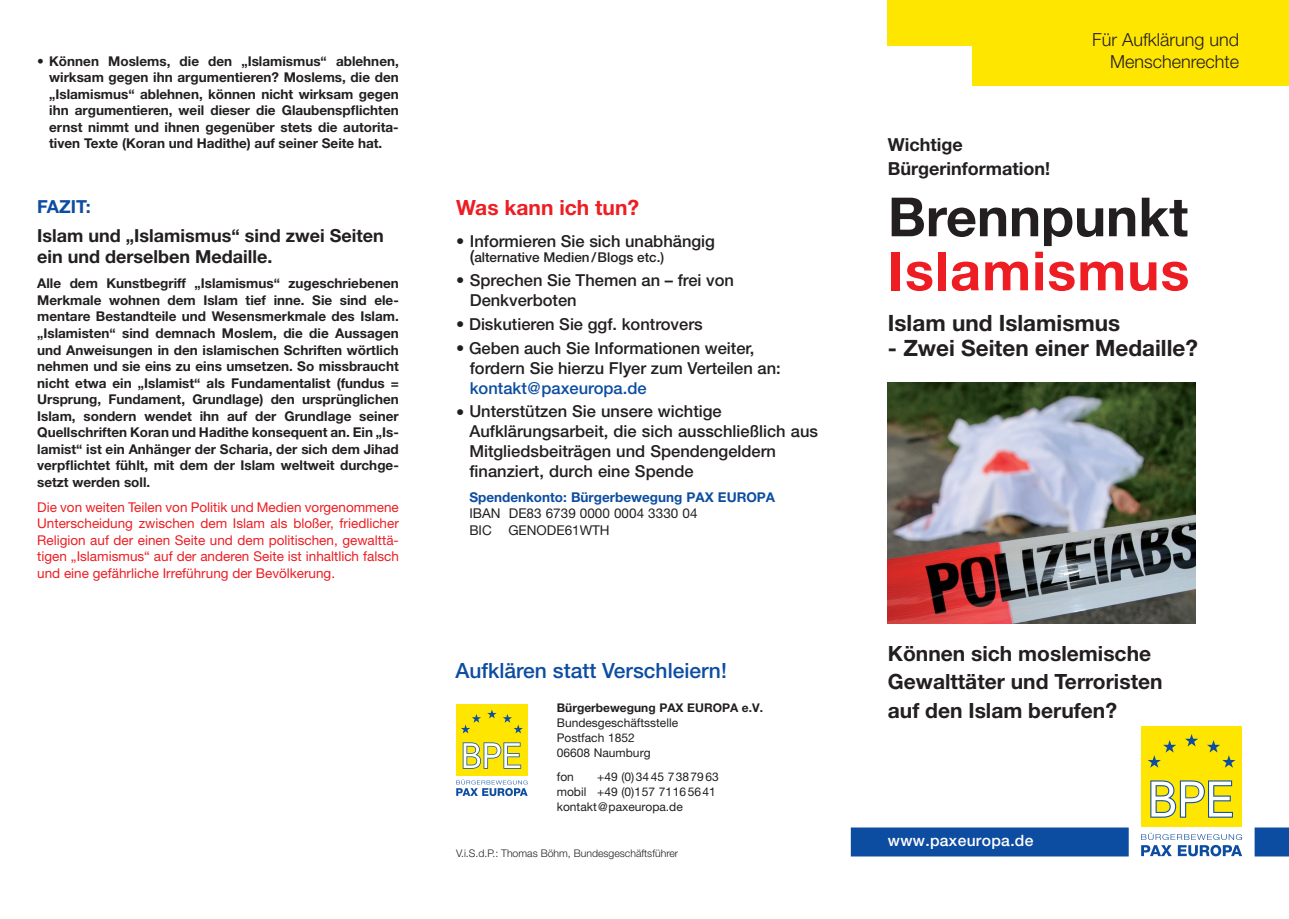
<style>
.page{position:relative;width:1289px;height:919px;background:#fff}
.page>*{position:absolute;margin:0;border:0;box-sizing:border-box;transform-origin:0 0}
.t1{font:700 54px "Helvetica Neue LT";color:#231f20}
.t2{font:700 54px "Helvetica Neue LT";letter-spacing:.02em;color:#ee1d23}
.t3{font:700 22.5px "Helvetica Neue LT";color:#231f20}
.t4{font:700 21px/28.2px "Helvetica Neue LT";color:#231f20}
.t5{font:500 21px "Helvetica Neue LT";color:#0d4da1}
.t6{font:700 21px "Helvetica Neue LT";color:#ee1d23}
.t7{font:700 18px/21px "Helvetica Neue LT";color:#231f20}
.t8{font:300 18px/21.6px "Helvetica Neue LT";color:#231f20;text-align:right}
.t9{font:700 18px "Helvetica Neue LT";color:#0d4da1}
.t10{font:500 16.5px/19.8px "Helvetica Neue LT";color:#231f20}
.t11{font:500 16.5px "Helvetica Neue LT";color:#0d4da1}
.t12{font:500 15.6px "Helvetica Neue LT";letter-spacing:.02em;color:#fff}
.t13{font:700 13.5px/16.5px "Helvetica Neue LT";color:#231f20;text-align:justify}
.t14{font:13.5px/16.5px "Helvetica Neue LT";color:#ee1d23;text-align:justify}
.t15{font:13.5px/16.5px "Helvetica Neue LT";color:#231f20}
.t16{font:700 13.5px "Helvetica Neue LT";color:#0d4da1}
.t17{font:500 13.5px "Helvetica Neue LT";color:#231f20}
.t18{font:12px/15px "Helvetica Neue LT";color:#231f20}
.t19{font:700 12px "Helvetica Neue LT";color:#231f20}
.t20{font:300 10.5px "Helvetica Neue LT";color:#231f20}
.s1{font-size:16.5px}
</style>
<div class="page">
<img style="left:887px;top:383px;width:308px;height:240px">
<div style="left:972px;top:0;width:316px;height:85px;background:#ffe601"></div>
<div style="left:887px;top:0;width:401px;height:45px;background:#ffe601"></div>
<div style="left:456px;top:703px;width:71px;height:72px;background:#ffe601"></div>
<svg style="left:487px;top:709px;width:9px;height:9px"></svg>
<svg style="left:461px;top:714px;width:20px;height:19px"></svg>
<svg style="left:503px;top:714px;width:20px;height:19px"></svg>
<svg style="left:456px;top:779px;width:71px;height:17px"></svg>
<svg style="left:463px;top:742px;width:58px;height:26px"></svg>
<div style="left:1141px;top:725px;width:100px;height:101px;background:#ffe601"></div>
<svg style="left:1185px;top:734px;width:13px;height:12px"></svg>
<svg style="left:1148px;top:740px;width:28px;height:27px"></svg>
<svg style="left:1207px;top:740px;width:28px;height:27px"></svg>
<svg style="left:850px;top:827px;width:438px;height:29px"></svg>
<svg style="left:1150px;top:780px;width:82px;height:37px"></svg>
<p class="t13" style="left:49px;top:52px;width:351px;text-indent:-12px">• Können Moslems, die den „Islamismus“ ablehnen, wirksam gegen ihn argumentieren? Moslems, die den „Islamismus“ ablehnen, können nicht wirksam gegen ihn argumentieren, weil dieser die Glaubenspflichten ernst nimmt und ihnen gegenüber stets die autorita&shy;tiven Texte (Koran und Hadithe) auf seiner Seite hat.</p>
<h3 class="t9" style="left:37px;top:195px;width:55px">FAZIT:</h3>
<h3 class="t7" style="left:37px;top:225px;width:348px">Islam und „Islamismus“ sind zwei Seiten ein und derselben Medaille.</h3>
<p class="t13" style="left:37px;top:275px;width:363px">Alle dem Kunstbegriff „Islamismus“ zugeschriebenen Merkmale wohnen dem Islam tief inne. Sie sind ele&shy;mentare Bestandteile und Wesensmerkmale des Islam. „Islamisten“ sind demnach Moslem, die die Aussagen und Anweisungen in den islamischen Schriften wörtlich nehmen und sie eins zu eins umsetzen. So missbraucht nicht etwa ein „Islamist“ als Fundamentalist (fundus = Ursprung, Fundament, Grundlage) den ursprünglichen Islam, sondern wendet ihn auf der Grundlage seiner Quellschriften Koran und Hadithe konsequent an. Ein „Is&shy;lamist“ ist ein Anhänger der Scharia, der sich dem Jihad verpflichtet fühlt, mit dem der Islam weltweit durchge&shy;setzt werden soll.</p>
<p class="t14" style="left:37px;top:498px;width:363px">Die von weiten Teilen von Politik und Medien vorgenommene Unterscheidung zwischen dem Islam als bloßer, friedlicher Religion auf der einen Seite und dem politischen, gewalttä&shy;tigen „Islamismus“ auf der anderen Seite ist inhaltlich falsch und eine gefährliche Irreführung der Bevölkerung.</p>
<h3 class="t6" style="left:456px;top:194px;width:184px">Was kann ich tun?</h3>
<p class="t10" style="left:456px;top:231px;width:260px">• Informieren Sie sich unabhängig</p>
<p class="t17" style="left:470px;top:249px;width:196px"><span class="s1">(</span>alternative Medien / Blogs etc.)</p>
<p class="t10" style="left:470px;top:270px;width:266px;text-indent:-13px">• Sprechen Sie Themen an – frei von<br>Denkverboten</p>
<p class="t10" style="left:456px;top:314px;width:248px">• Diskutieren Sie ggf. kontrovers</p>
<p class="t10" style="left:470px;top:338px;width:312px;text-indent:-14px">• Geben auch Sie Informationen weiter, fordern Sie hierzu Flyer zum Verteilen an:</p>
<p class="t11" style="left:470px;top:378px;width:178px">kontakt@paxeuropa.de</p>
<p class="t10" style="left:469px;top:401px;width:350px;text-indent:-13px">• Unterstützen Sie unsere wichtige Aufklärungsarbeit, die sich ausschließlich aus Mitgliedsbeiträgen und Spendengeldern finanziert, durch eine Spende</p>
<p class="t16" style="left:469px;top:488px;width:307px">Spendenkonto: Bürgerbewegung PAX EUROPA</p>
<p class="t15" style="left:469px;top:505px;width:230px">IBAN DE83 6739 0000 0004 3330 04<br>BIC GENODE61WTH</p>
<h3 class="t5" style="left:455px;top:657px;width:273px">Aufklären statt Verschleiern!</h3>
<p class="t19" style="left:557px;top:700px;width:208px">Bürgerbewegung PAX EUROPA e.V.</p>
<p class="t18" style="left:557px;top:715px;width:123px">Bundesgeschäftsstelle<br>Postfach 1852<br>06608 Naumburg</p>
<p class="t18" style="left:557px;top:769px;width:19px">fon</p>
<p class="t18" style="left:557px;top:769px;width:163px;text-indent:40px">+49 (0)3445 7387963 mobil +49 (0)157 71165641 kontakt@paxeuropa.de</p>
<p class="t20" style="left:456px;top:846px;width:223px">V.i.S.d.P.: Thomas Böhm, Bundesgeschäftsführer</p>
<h3 class="t7" style="left:887px;top:132px;width:164px;line-height:24px">Wichtige<br>Bürgerinformation!</h3>
<h3 class="t8" style="left:1091px;top:29px;width:149px">Für Aufklärung und<br>Menschenrechte</h3>
<h1 class="t1" style="left:887px;top:183px;width:302px">Brennpunkt</h1>
<h1 class="t2" style="left:887px;top:237px;width:303px">Islamismus</h1>
<h2 class="t3" style="left:887px;top:309px;width:234px">Islam und Islamismus</h2>
<h2 class="t3" style="left:887px;top:334px;width:311px">- Zwei Seiten einer Medaille?</h2>
<h3 class="t4" style="left:887px;top:639px;width:276px">Können sich moslemische<br>Gewalttäter und Terroristen auf den Islam berufen?</h3>
<p class="t12" style="left:887px;top:831px;width:147px">www.paxeuropa.de</p>
</div>
